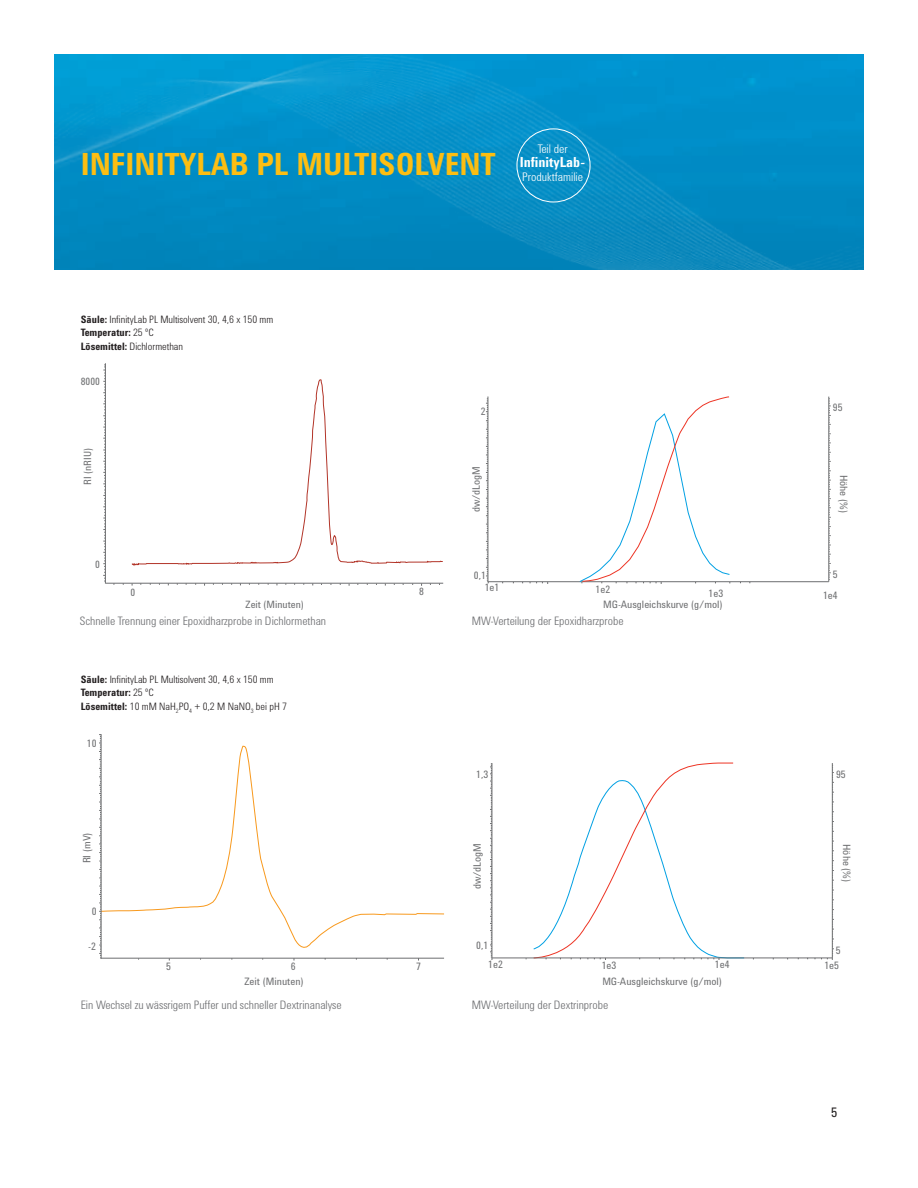
<style>
.page{position:relative;width:918px;height:1188px;background:#fff}
.page>*{position:absolute;margin:0;border:0;box-sizing:border-box;transform-origin:0 0}
.t1{font:700 31.5px "Agilent Condensed CFF";color:#fdbe12}
.t2{font:700 14.25px "Agilent Condensed CFF";color:#fff}
.t3{font:13.5px "Agilent Condensed CFF";color:#231f20}
.t4{font:300 12.15px "Agilent Condensed CFF";color:#fff}
.t5{font:300 12px "Agilent Condensed CFF";color:#6c6d70}
.t6{font:300 10.5px/13.5px "Agilent Condensed CFF";color:#231f20}
.t7{font:10.5px "Agilent Condensed CFF";color:#6d6e70}
.t8{font:10.35px "Agilent Condensed CFF";color:#6d6e70}
.s1{font-weight:700}
</style>
<div class="page">
<img style="left:54px;top:54px;width:810px;height:216px">
<hr style="left:492px;top:958px;width:340px;height:1px;background:#6d6e70">
<hr style="left:832px;top:763px;width:1px;height:195px;background:#6d6e70">
<svg style="left:490px;top:763px;width:3px;height:197px"></svg>
<svg style="left:533px;top:762px;width:212px;height:198px"></svg>
<svg style="left:815px;top:765px;width:19px;height:195px"></svg>
<svg style="left:829px;top:398px;width:2px;height:182px"></svg>
<hr style="left:828px;top:397px;width:1px;height:185px;background:#6d6e70">
<hr style="left:488px;top:397px;width:1px;height:185px;background:#6d6e70">
<hr style="left:488px;top:581px;width:341px;height:1px;background:#6d6e70">
<svg style="left:486px;top:398px;width:3px;height:185px"></svg>
<svg style="left:530px;top:582px;width:18px;height:2px"></svg>
<svg style="left:579px;top:396px;width:151px;height:188px"></svg>
<hr style="left:105px;top:363px;width:1px;height:220px;background:#6d6e70">
<hr style="left:105px;top:583px;width:338px;height:1px;background:#6d6e70">
<svg style="left:131px;top:379px;width:312px;height:187px"></svg>
<svg style="left:103px;top:364px;width:3px;height:218px"></svg>
<svg style="left:102px;top:746px;width:342px;height:202px"></svg>
<hr style="left:101px;top:734px;width:1px;height:225px;background:#6d6e70">
<svg style="left:99px;top:734px;width:2px;height:225px"></svg>
<hr style="left:101px;top:958px;width:343px;height:1px;background:#6d6e70">
<div style="left:516px;top:128px;width:75px;height:74px;border:1px solid #fff;border-radius:50%"></div>
<h1 class="t1" style="left:81px;top:141px;width:416px">INFINITYLAB PL MULTISOLVENT</h1>
<p class="t4" style="left:538px;top:140px;width:31px">Teil der</p>
<h2 class="t2" style="left:520px;top:151px;width:67px">InfinityLab-</h2>
<p class="t4" style="left:522px;top:168px;width:62px">Produktfamilie</p>
<p class="t6" style="left:81px;top:312px;width:194px"><span class="s1">Säule:</span> InfinityLab PL Multisolvent 30, 4,6 x 150 mm<br><span class="s1">Temperatur:</span> 25 ºC<br><span class="s1">Lösemittel:</span> Dichlormethan</p>
<p class="t8" style="left:81px;top:373px;width:21px">8000</p>
<p class="t8" style="left:80px;top:485px;width:38px;rotate:-90deg">RI (nRIU)</p>
<p class="t8" style="left:95px;top:556px;width:6px">0</p>
<p class="t7" style="left:481px;top:404px;width:6px">2</p>
<p class="t7" style="left:468px;top:512px;width:48px;rotate:-90deg">dw/dLogM</p>
<p class="t7" style="left:474px;top:567px;width:14px">0,1</p>
<p class="t7" style="left:485px;top:580px;width:16px">1e1</p>
<p class="t7" style="left:596px;top:582px;width:16px">1e2</p>
<p class="t8" style="left:419px;top:584px;width:6px">8</p>
<p class="t8" style="left:131px;top:584px;width:6px">0</p>
<p class="t7" style="left:709px;top:585px;width:16px">1e3</p>
<p class="t8" style="left:246px;top:597px;width:60px">Zeit (Minuten)</p>
<p class="t5" style="left:80px;top:612px;width:248px">Schnelle Trennung einer Epoxidharzprobe in Dichlormethan</p>
<p class="t6" style="left:81px;top:671px;width:208px"><span class="s1">Säule:</span> InfinityLab PL Multisolvent 30, 4,6 x 150 mm<br><span class="s1">Temperatur:</span> 25 ºC<br><span class="s1">Lösemittel:</span> 10 mM NaH<sub>2</sub>PO<sub>4</sub> + 0,2 M NaNO<sub>3</sub> bei pH 7</p>
<p class="t7" style="left:87px;top:735px;width:11px">10</p>
<p class="t7" style="left:603px;top:597px;width:121px">MG-Ausgleichskurve (g/mol)</p>
<p class="t5" style="left:472px;top:612px;width:153px">MW-Verteilung der Epoxidharzprobe</p>
<p class="t7" style="left:476px;top:767px;width:14px">1,3</p>
<p class="t7" style="left:833px;top:399px;width:11px">95</p>
<p class="t7" style="left:852px;top:475px;width:40px;rotate:90deg">Höhe (%)</p>
<p class="t7" style="left:833px;top:566px;width:6px">5</p>
<p class="t7" style="left:823px;top:587px;width:16px">1e4</p>
<p class="t7" style="left:836px;top:767px;width:11px">95</p>
<p class="t7" style="left:79px;top:863px;width:32px;rotate:-90deg">RI (mV)</p>
<p class="t7" style="left:92px;top:904px;width:6px">0</p>
<p class="t7" style="left:88px;top:938px;width:9px">-2</p>
<p class="t7" style="left:166px;top:959px;width:6px">5</p>
<p class="t7" style="left:291px;top:959px;width:6px">6</p>
<p class="t7" style="left:416px;top:959px;width:6px">7</p>
<p class="t7" style="left:245px;top:974px;width:61px">Zeit (Minuten)</p>
<p class="t7" style="left:469px;top:889px;width:48px;rotate:-90deg">dw/dLogM</p>
<p class="t7" style="left:855px;top:844px;width:40px;rotate:90deg">Höhe (%)</p>
<p class="t7" style="left:476px;top:938px;width:14px">0,1</p>
<p class="t7" style="left:488px;top:957px;width:16px">1e2</p>
<p class="t7" style="left:602px;top:957px;width:16px">1e3</p>
<p class="t7" style="left:715px;top:956px;width:16px">1e4</p>
<p class="t7" style="left:602px;top:973px;width:121px">MG-Ausgleichskurve (g/mol)</p>
<p class="t7" style="left:836px;top:943px;width:6px">5</p>
<p class="t7" style="left:824px;top:957px;width:16px">1e5</p>
<p class="t5" style="left:81px;top:996px;width:262px">Ein Wechsel zu wässrigem Puffer und schneller Dextrinanalyse</p>
<p class="t5" style="left:472px;top:996px;width:138px">MW-Verteilung der Dextrinprobe</p>
<p class="t3" style="left:831px;top:1102px;width:8px">5</p>
</div>
